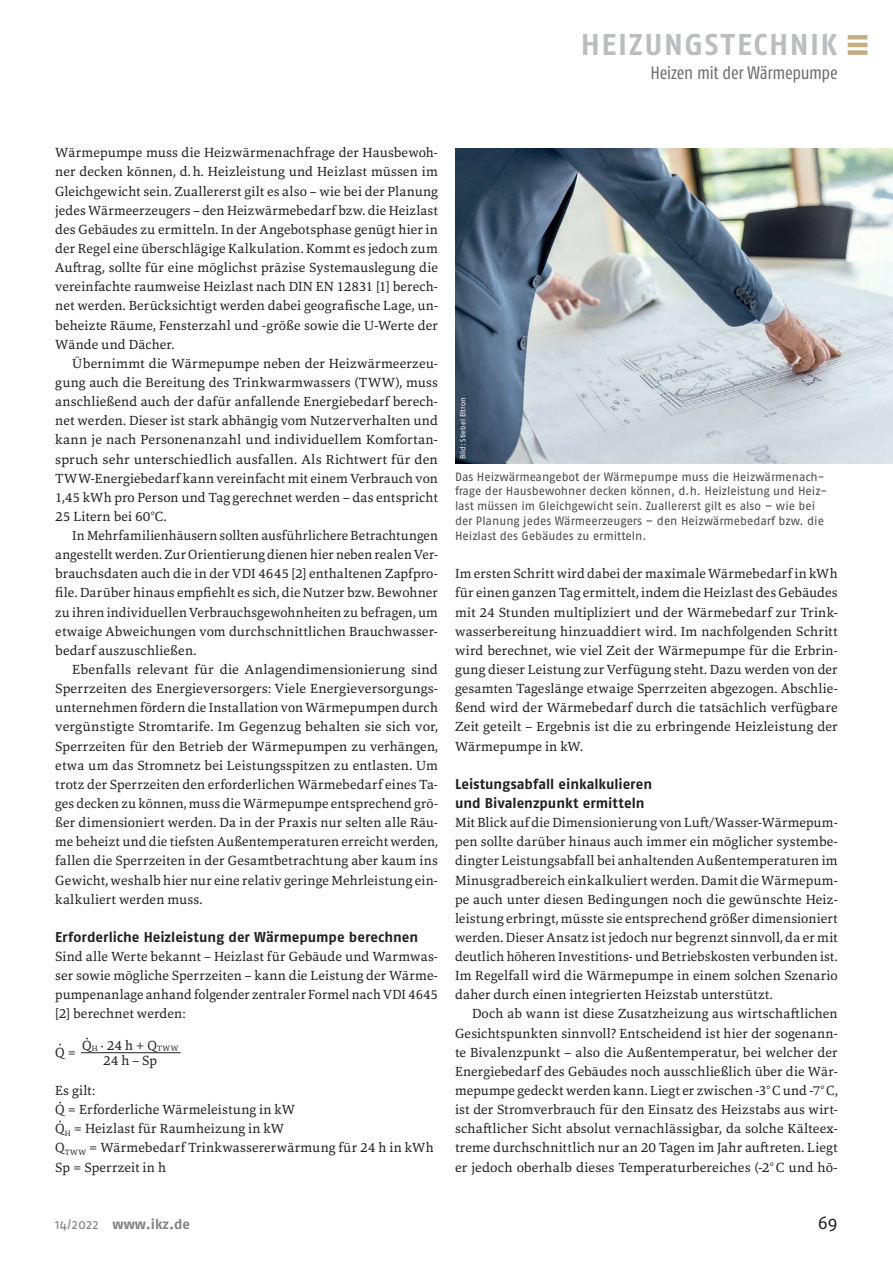
<style>
.page{position:relative;width:893px;height:1263px;background:#fff}
.page>*{position:absolute;margin:0;border:0;box-sizing:border-box;transform-origin:0 0}
.t1{font:700 30px "Fago OT";letter-spacing:.05em;color:#bcbdc0}
.t2{font:condensed 18px "Fago OT";letter-spacing:-.015em;color:#6c6d70}
.t3{font:18px "Fago OT";color:#231f20}
.t4{font:700 14.25px/19.2px "Fago OT";color:#231f20}
.t5{font:700 13.95px "Fago OT";color:#808285}
.t6{font:13.8px/19.2px "Marbach";letter-spacing:.01em;color:#231f20;text-align:justify}
.t7{font:12px/14.9px "Fago OT";color:#4b4c4d}
.t8{font:7.5px "Fago OT";letter-spacing:-.005em;color:#fff}
.s1{font-size:8.1px}
.s2{font-weight:400}
</style>
<div class="page">
<img style="left:455px;top:149px;width:438px;height:314px">
<div style="left:848px;top:35px;width:19px;height:5px;background:#c4ad80"></div>
<div style="left:848px;top:50px;width:19px;height:5px;background:#c4ad80"></div>
<hr style="left:848px;top:43px;width:19px;height:4px;background:#c4ad80">
<hr style="left:81px;top:1052px;width:100px;height:1px;background:#231f20">
<h1 class="t1" style="left:581px;top:26px;width:258px">HEIZUNGSTECHNIK</h1>
<h2 class="t2" style="left:650px;top:62px;width:189px">Heizen mit der Wärmepumpe</h2>
<p class="t6" style="left:55px;top:143px;width:384px">Wärmepumpe muss die Heizwärmenachfrage der Hausbewoh&shy;ner decken können, d.h. Heizleistung und Heizlast müssen im Gleichgewicht sein. Zuallererst gilt es also – wie bei der Planung jedes Wärmeerzeugers – den Heizwärmebedarf bzw. die Heizlast des Gebäudes zu ermitteln. In der Angebotsphase genügt hier in der Regel eine überschlägige Kalkulation. Kommt es jedoch zum Auftrag, sollte für eine möglichst präzise Systemauslegung die vereinfachte raumweise Heizlast nach DIN EN 12831 [1] berech&shy;net werden. Berücksichtigt werden dabei geografische Lage, un&shy;beheizte Räume, Fensterzahl und -größe sowie die U-Werte der Wände und Dächer.</p>
<p class="t6" style="left:55px;top:353px;width:384px;text-indent:17px">Übernimmt die Wärmepumpe neben der Heizwärmeerzeu&shy;gung auch die Bereitung des Trinkwarmwassers (TWW), muss anschließend auch der dafür anfallende Energiebedarf berech&shy;net werden. Dieser ist stark abhängig vom Nutzerverhalten und kann je nach Personenanzahl und individuellem Komfortan&shy;spruch sehr unterschiedlich ausfallen. Als Richtwert für den TWW-Energiebedarf kann vereinfacht mit einem Verbrauch von 1,45 kWh pro Person und Tag gerechnet werden – das entspricht 25 Litern bei 60°C.</p>
<p class="t6" style="left:55px;top:526px;width:384px;text-indent:17px">In Mehrfamilienhäusern sollten ausführlichere Betrachtungen angestellt werden. Zur Orientierung dienen hier neben realen Ver&shy;brauchsdaten auch die in der VDI 4645 [2] enthaltenen Zapfpro&shy;file. Darüber hinaus empfiehlt es sich, die Nutzer bzw. Bewohner zu ihren individuellen Verbrauchsgewohnheiten zu befragen, um etwaige Abweichungen vom durchschnittlichen Brauchwasser&shy;bedarf auszuschließen.</p>
<p class="t6" style="left:55px;top:660px;width:384px;text-indent:17px">Ebenfalls relevant für die Anlagendimensionierung sind Sperrzeiten des Energieversorgers: Viele Energieversorgungs&shy;unternehmen fördern die Installation von Wärmepumpen durch vergünstigte Stromtarife. Im Gegenzug behalten sie sich vor, Sperrzeiten für den Betrieb der Wärmepumpen zu verhängen, etwa um das Stromnetz bei Leistungsspitzen zu entlasten. Um trotz der Sperrzeiten den erforderlichen Wärmebedarf eines Ta&shy;ges decken zu können, muss die Wärmepumpe entsprechend grö&shy;ßer dimensioniert werden. Da in der Praxis nur selten alle Räu&shy;me beheizt und die tiefsten Außentemperaturen erreicht werden, fallen die Sperrzeiten in der Gesamtbetrachtung aber kaum ins Gewicht, weshalb hier nur eine relativ geringe Mehrleistung ein&shy;kalkuliert werden muss.</p>
<p class="t4" style="left:55px;top:927px;width:364px">Erforderliche Heizleistung der Wärmepumpe berechnen</p>
<p class="t6" style="left:55px;top:947px;width:384px">Sind alle Werte bekannt – Heizlast für Gebäude und Warmwas&shy;ser sowie mögliche Sperrzeiten – kann die Leistung der Wärme&shy;pumpenanlage anhand folgender zentraler Formel nach VDI 4645 [2] berechnet werden:</p>
<p class="t6" style="left:55px;top:1042px;width:22px">Q=</p>
<p class="t6" style="left:86px;top:1027px;width:4px">·</p>
<p class="t6" style="left:59px;top:1034px;width:4px">·</p>
<p class="t6" style="left:82px;top:1036px;width:98px">Q<span class="s1">H</span> · 24 h + Q<span class="s1">TWW</span></p>
<p class="t6" style="left:103px;top:1051px;width:56px">24 h – Sp</p>
<p class="t6" style="left:55px;top:1081px;width:241px">Es gilt:<br>Q = Erforderliche Wärmeleistung in kW</p>
<p class="t6" style="left:55px;top:1087px;width:230px;line-height:27.5px">·<br>Q<sub>H</sub> = Heizlast für Raumheizung in kW</p>
<p class="t6" style="left:55px;top:1106px;width:380px;line-height:27.5px">·<br>Q<sub>TWW</sub> = Wärmebedarf Trinkwassererwärmung für 24 h in kWh</p>
<p class="t6" style="left:55px;top:1157px;width:112px">Sp = Sperrzeit in h</p>
<p class="t8" style="left:458px;top:459px;width:63px;rotate:-90deg">Bild: Stiebel Eltron</p>
<p class="t7" style="left:455px;top:469px;width:374px">Das Heizwärmeangebot der Wärmepumpe muss die Heizwärmenach&shy;frage der Hausbewohner decken können, d.h. Heizleistung und Heiz&shy;last müssen im Gleichgewicht sein. Zuallererst gilt es also – wie bei der Planung jedes Wärmeerzeugers – den Heizwärmebedarf bzw. die Heizlast des Gebäudes zu ermitteln.</p>
<p class="t6" style="left:455px;top:564px;width:384px">Im ersten Schritt wird dabei der maximale Wärmebedarf in kWh für einen ganzen Tag ermittelt, indem die Heizlast des Gebäudes mit 24 Stunden multipliziert und der Wärmebedarf zur Trink&shy;wasserbereitung hinzuaddiert wird. Im nachfolgenden Schritt wird berechnet, wie viel Zeit der Wärmepumpe für die Erbrin&shy;gung dieser Leistung zur Verfügung steht. Dazu werden von der gesamten Tageslänge etwaige Sperrzeiten abgezogen. Abschlie&shy;ßend wird der Wärmebedarf durch die tatsächlich verfügbare Zeit geteilt – Ergebnis ist die zu erbringende Heizleistung der Wärmepumpe in kW.</p>
<p class="t4" style="left:455px;top:774px;width:199px">Leistungsabfall einkalkulieren und Bivalenzpunkt ermitteln</p>
<p class="t6" style="left:455px;top:813px;width:384px">Mit Blick auf die Dimensionierung von Luft/Wasser-Wärmepum&shy;pen sollte darüber hinaus auch immer ein möglicher systembe&shy;dingter Leistungsabfall bei anhaltenden Außentemperaturen im Minusgradbereich einkalkuliert werden. Damit die Wärmepum&shy;pe auch unter diesen Bedingungen noch die gewünschte Heiz&shy;leistung erbringt, müsste sie entsprechend größer dimensioniert werden. Dieser Ansatz ist jedoch nur begrenzt sinnvoll, da er mit deutlich höheren Investitions- und Betriebskosten verbunden ist.<br>Im Regelfall wird die Wärmepumpe in einem solchen Szenario daher durch einen integrierten Heizstab unterstützt.</p>
<p class="t6" style="left:455px;top:1004px;width:384px;text-indent:17px">Doch ab wann ist diese Zusatzheizung aus wirtschaftlichen Gesichtspunkten sinnvoll? Entscheidend ist hier der sogenann&shy;te Bivalenzpunkt – also die Außentemperatur, bei welcher der Energiebedarf des Gebäudes noch ausschließlich über die Wär&shy;mepumpe gedeckt werden kann. Liegt er zwischen -3°C und -7°C, ist der Stromverbrauch für den Einsatz des Heizstabs aus wirt&shy;schaftlicher Sicht absolut vernachlässigbar, da solche Kälteex&shy;treme durchschnittlich nur an 20 Tagen im Jahr auftreten. Liegt er jedoch oberhalb dieses Temperaturbereiches (-2°C und hö-</p>
<p class="t5" style="left:55px;top:1216px;width:136px"><span class="s2">14/2022</span> www.ikz.de</p>
<h2 class="t3" style="left:818px;top:1212px;width:22px">69</h2>
</div>
